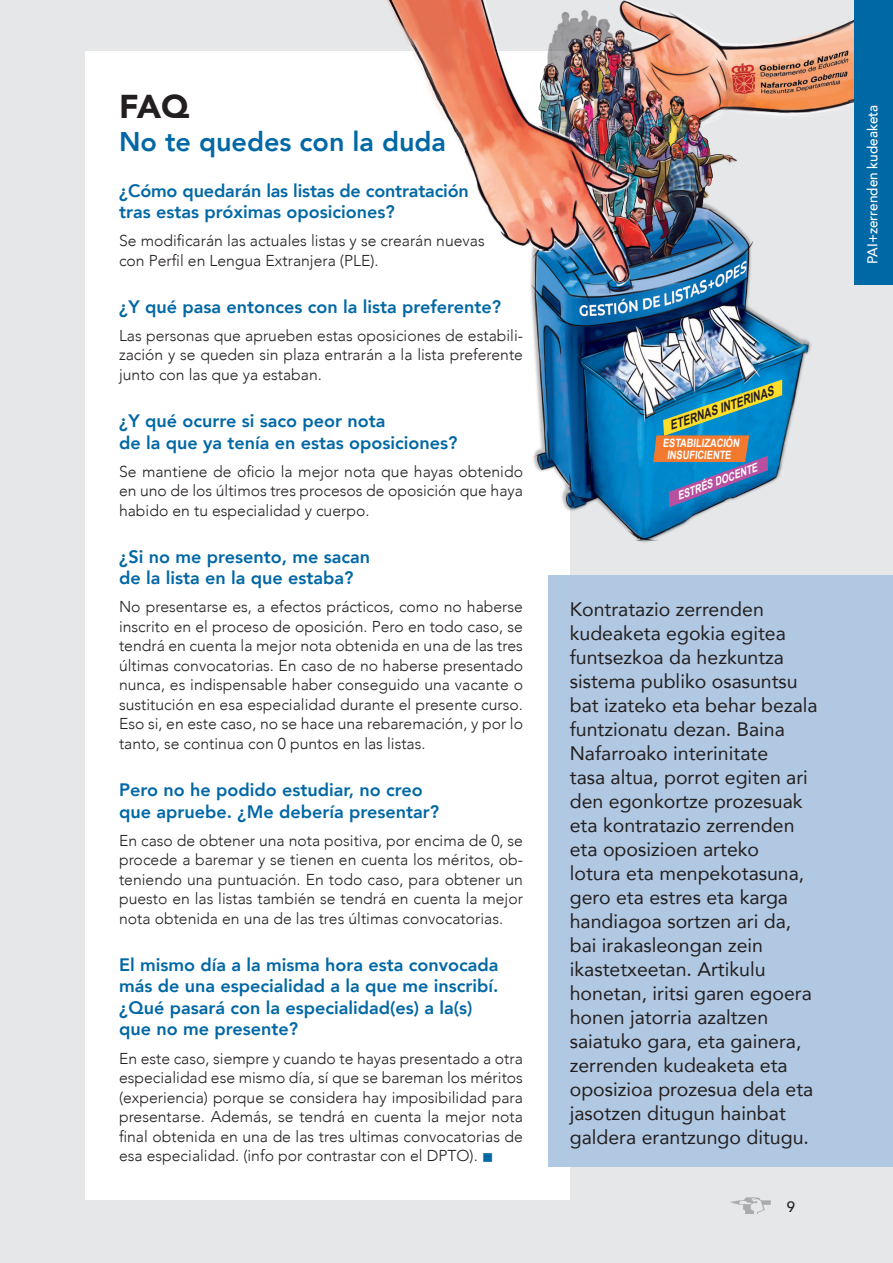
<style>
.page{position:relative;width:893px;height:1263px;background:#e6e7e9}
.page>*{position:absolute;margin:0;border:0;box-sizing:border-box;transform-origin:0 0}
.t1{font:900 33px "Avenir";color:#231f20}
.t2{font:800 27px "Avenir";color:#0068a5}
.t3{font:19.5px/24px "Avenir";color:#231f20}
.t4{font:800 18px/21.6px "Avenir";color:#0068a5}
.t5{font:300 15.75px/19.5px "Avenir";color:#231f20;text-align:justify}
.t6{font:500 15px "Avenir";color:#231f20}
.t7{font:500 14.25px "Avenir";color:#fff;scale:.95 1}
.t8{font:italic 700 13.05px "Arial";color:#231f20;scale:.8 1}
.t9{font:700 11.55px/11.6px "Arial";color:#fff;text-align:center;scale:.8 1}
.t10{font:italic 700 11.55px "Arial";color:#fff;scale:.8 1}
.s1{color:#0068a5}
</style>
<div class="page">
<div style="left:85px;top:51px;width:485px;height:1148px;background:#fff"></div>
<div style="left:549px;top:575px;width:344px;height:591px;background:#b1c8e2"></div>
<img style="left:386px;top:0;width:469px;height:543px">
<svg style="left:653px;top:379px;width:129px;height:128px"></svg>
<div style="left:855px;top:0;width:38px;height:285px;background:#0068a5"></div>
<svg style="left:730px;top:1197px;width:41px;height:17px"></svg>
<p class="t1" style="left:119px;top:78px;width:72px">FAQ</p>
<p class="t2" style="left:119px;top:120px;width:328px">No te quedes con la duda</p>
<p class="t4" style="left:119px;top:180px;width:351px">¿Cómo quedarán las listas de contratación tras estas próximas oposiciones?</p>
<p class="t5" style="left:119px;top:231px;width:367px">Se modificarán las actuales listas y se crearán nuevas con Perfil en Lengua Extranjera (PLE).</p>
<p class="t4" style="left:119px;top:296px;width:384px">¿Y qué pasa entonces con la lista preferente?</p>
<p class="t5" style="left:119px;top:326px;width:405px">Las personas que aprueben estas oposiciones de estabili&shy;zación y se queden sin plaza entrarán a la lista preferente junto con las que ya estaban.</p>
<p class="t4" style="left:119px;top:410px;width:340px">¿Y qué ocurre si saco peor nota<br>de la que ya tenía en estas oposiciones?</p>
<p class="t5" style="left:119px;top:461px;width:405px">Se mantiene de oficio la mejor nota que hayas obtenido en uno de los últimos tres procesos de oposición que haya habido en tu especialidad y cuerpo.</p>
<p class="t4" style="left:119px;top:546px;width:252px">¿Si no me presento, me sacan</p>
<p class="t4" style="left:119px;top:567px;width:236px">de la lista en la que estaba?</p>
<p class="t5" style="left:119px;top:597px;width:405px">No presentarse es, a efectos prácticos, como no haberse inscrito en el proceso de oposición. Pero en todo caso, se tendrá en cuenta la mejor nota obtenida en una de las tres últimas convocatorias. En caso de no haberse presentado nunca, es indispensable haber conseguido una vacante o sustitución en esa especialidad durante el presente curso.<br>Eso si, en este caso, no se hace una rebaremación, y por lo tanto, se continua con 0 puntos en las listas.</p>
<p class="t4" style="left:119px;top:779px;width:322px">Pero no he podido estudiar, no creo que apruebe. ¿Me debería presentar?</p>
<p class="t5" style="left:119px;top:830px;width:405px">En caso de obtener una nota positiva, por encima de 0, se procede a baremar y se tienen en cuenta los méritos, ob&shy;teniendo una puntuación. En todo caso, para obtener un puesto en las listas también se tendrá en cuenta la mejor nota obtenida en una de las tres últimas convocatorias.</p>
<p class="t4" style="left:119px;top:954px;width:381px;text-align:justify">El mismo día a la misma hora esta convocada más de una especialidad a la que me inscribí. ¿Qué pasará con la especialidad(es) a la(s)</p>
<p class="t4" style="left:119px;top:1018px;width:180px">que no me presente?</p>
<p class="t5" style="left:119px;top:1048px;width:405px">En este caso, siempre y cuando te hayas presentado a otra especialidad ese mismo día, sí que se bareman los méritos (experiencia) porque se considera hay imposibilidad para presentarse. Además, se tendrá en cuenta la mejor nota final obtenida en una de las tres ultimas convocatorias de esa especialidad. (info por contrastar con el DPTO). <span class="s1">■</span></p>
<p class="t8" style="left:667px;top:418px;width:138px;rotate:-19deg">ETERNAS INTERINAS</p>
<p class="t9" style="left:663px;top:438px;width:99px">ESTABILIZACIÓN<br>INSUFICIENTE</p>
<p class="t10" style="left:675px;top:489px;width:107px;rotate:-20deg">ESTRÉS DOCENTE</p>
<p class="t3" style="left:570px;top:596px;width:249px">Kontratazio zerrenden kudeaketa egokia egitea funtsezkoa da hezkuntza sistema publiko osasuntsu bat izateko eta behar bezala funtzionatu dezan. Baina<br>Nafarroako interinitate<br>tasa altua, porrot egiten ari den egonkortze prozesuak eta kontratazio zerrenden eta oposizioen arteko<br>lotura eta menpekotasuna, gero eta estres eta karga handiagoa sortzen ari da, bai irakasleongan zein ikastetxeetan. Artikulu honetan, iritsi garen egoera honen jatorria azaltzen saiatuko gara, eta gainera, zerrenden kudeaketa eta oposizioa prozesua dela eta jasotzen ditugun hainbat galdera erantzungo ditugu.</p>
<p class="t6" style="left:787px;top:1194px;width:10px">9</p>
<p class="t7" style="left:860px;top:264px;width:169px;rotate:-90deg">PAI+zerrenden kudeaketa</p>
</div>
